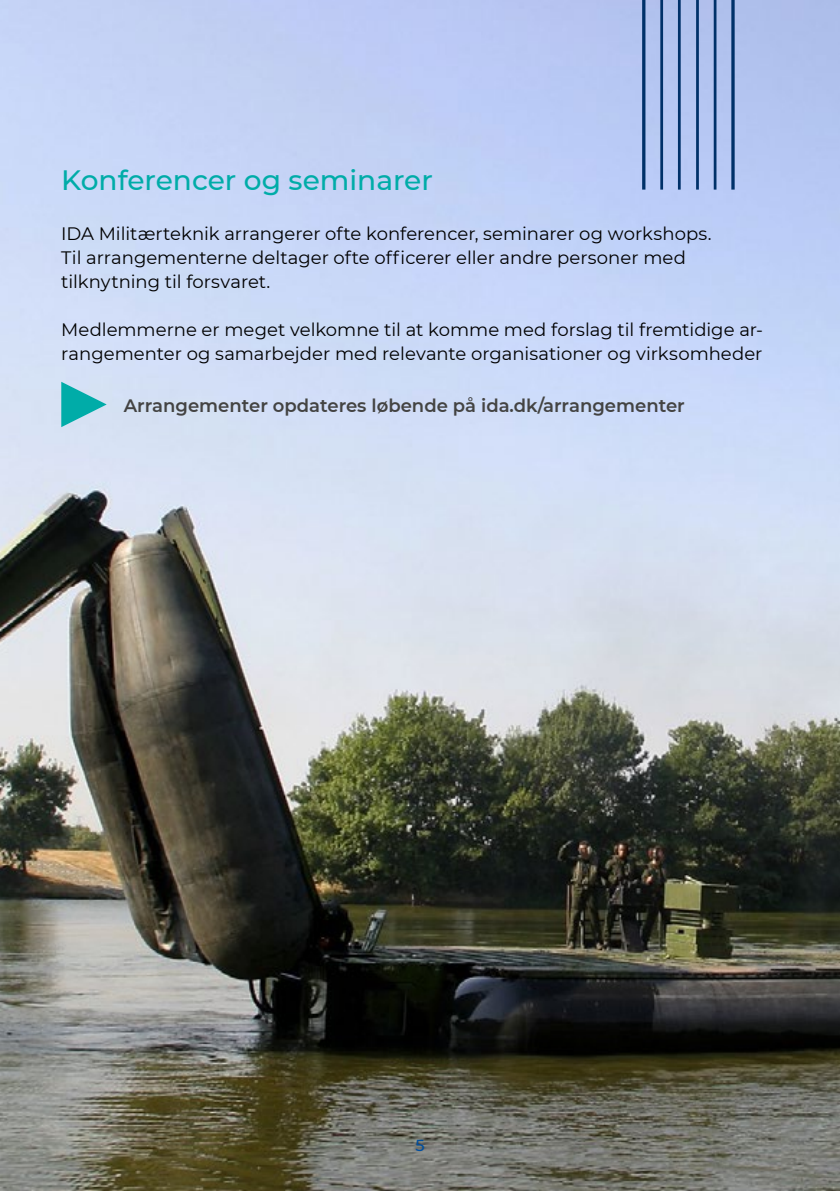
<style>
.page{position:relative;width:840px;height:1191px;background:#fff}
.page>*{position:absolute;margin:0;border:0;box-sizing:border-box;transform-origin:0 0}
.t1{font:500 28px "Montserrat";color:#00aca8}
.t2{font:18px/24px "Montserrat";color:#000}
.t3{font:600 18px "Montserrat";color:#434342}
.t4{font:500 16px "Montserrat";color:#004e9e}
</style>
<div class="page">
<img style="left:0;top:0;width:839px;height:1191px">
<svg style="left:61px;top:382px;width:46px;height:45px;background:#6bc6cd"></svg>
<hr style="left:731px;top:0;width:3px;height:190px;background:#003169">
<hr style="left:713px;top:0;width:3px;height:190px;background:#003169">
<hr style="left:695px;top:0;width:3px;height:190px;background:#003169">
<hr style="left:677px;top:0;width:3px;height:190px;background:#003169">
<hr style="left:660px;top:0;width:2px;height:190px;background:#003169">
<svg style="left:641px;top:0;width:4px;height:190px"></svg>
<h1 class="t1" style="left:61px;top:160px;width:373px">Konferencer og seminarer</h1>
<p class="t2" style="left:61px;top:221px;width:651px">IDA Militærteknik arrangerer ofte konferencer, seminarer og workshops.<br>Til arrangementerne deltager ofte officerer eller andre personer med tilknytning til forsvaret.</p>
<p class="t2" style="left:61px;top:317px;width:702px">Medlemmerne er meget velkomne til at komme med forslag til fremtidige ar&shy;rangementer og samarbejder med relevante organisationer og virksomheder</p>
<p class="t3" style="left:124px;top:393px;width:562px">Arrangementer opdateres løbende på ida.dk/arrangementer</p>
<p class="t4" style="left:415px;top:1133px;width:11px">5</p>
</div>
